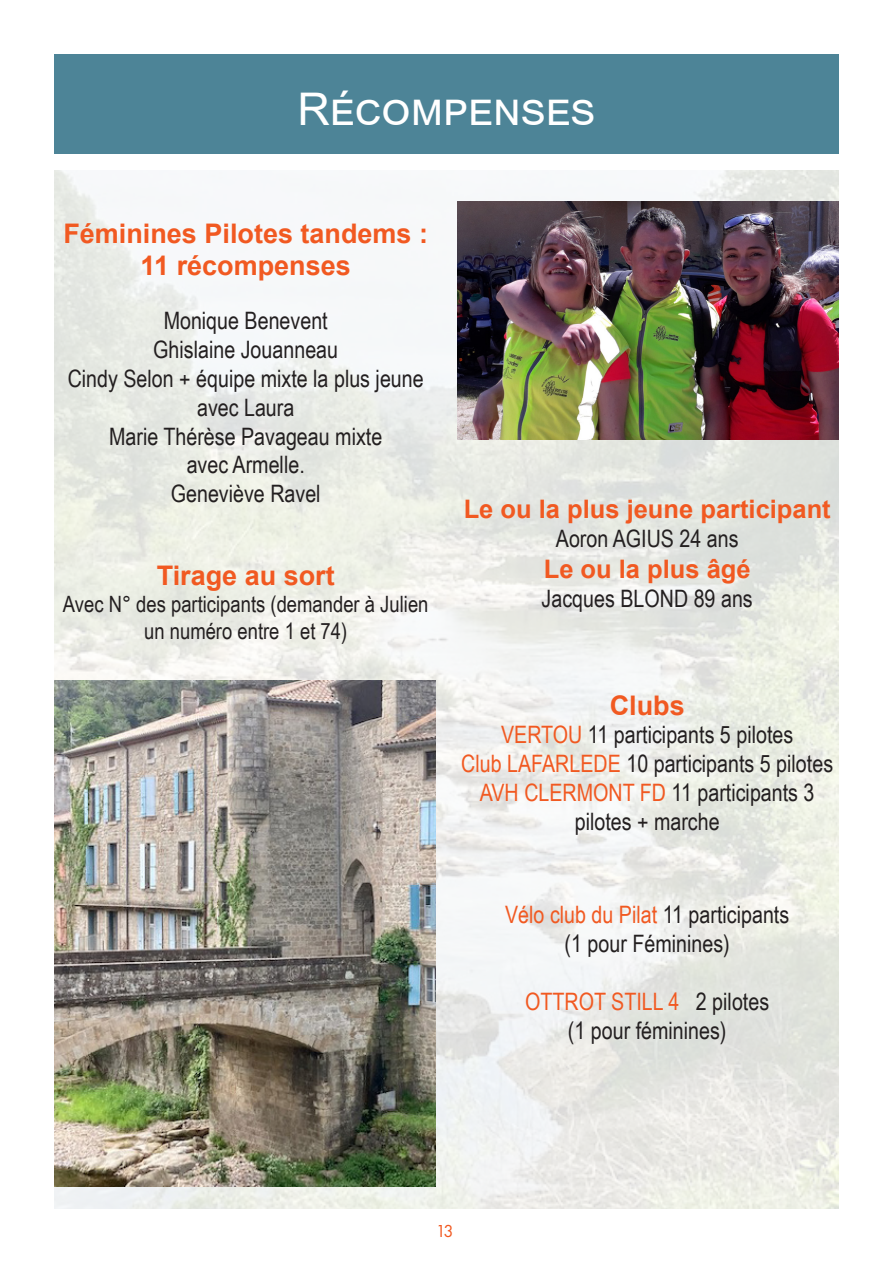
<style>
.page{position:relative;width:893px;height:1263px;background:#fff}
.page>*{position:absolute;margin:0;border:0;box-sizing:border-box;transform-origin:0 0}
.t1{font:45px "Arial";color:#fff}
.t2{font:700 27px/32.4px "Arial";color:#f15921;text-align:center}
.t3{font:700 25.5px "Arial";color:#f15921}
.t4{font:24px/28.8px "Arial Narrow";color:#231f20;text-align:center}
.t5{font:24px "Arial Narrow";color:#f15921}
.t6{font:22.5px/27px "Arial Narrow";color:#231f20;text-align:center}
.t7{font:18px "Futura PT";color:#f15921}
.s1{color:#f15921}
.s2{color:#231f20}
</style>
<div class="page">
<img style="left:54px;top:170px;width:785px;height:1039px">
<div style="left:54px;top:54px;width:785px;height:99px;background:#4d8497"></div>
<img style="left:458px;top:201px;width:381px;height:238px">
<img style="left:54px;top:680px;width:381px;height:506px">
<p class="t1" style="left:297px;top:79px;width:300px">Récompenses</p>
<p class="t2" style="left:63px;top:218px;width:366px">Féminines Pilotes tandems :<br>11 récompenses</p>
<p class="t4" style="left:164px;top:306px;width:166px">Monique Benevent</p>
<p class="t4" style="left:153px;top:334px;width:186px">Ghislaine Jouanneau</p>
<p class="t4" style="left:68px;top:363px;width:358px">Cindy Selon + équipe mixte la plus jeune avec Laura</p>
<p class="t4" style="left:109px;top:421px;width:275px">Marie Thérèse Pavageau mixte</p>
<p class="t4" style="left:187px;top:450px;width:120px">avec Armelle.</p>
<p class="t4" style="left:171px;top:478px;width:151px">Geneviève Ravel</p>
<p class="t2" style="left:157px;top:560px;width:180px">Tirage au sort</p>
<p class="t6" style="left:63px;top:590px;width:367px">Avec N° des participants (demander à Julien un numéro entre 1 et 74)</p>
<p class="t3" style="left:464px;top:491px;width:369px">Le ou la plus jeune participant</p>
<p class="t4" style="left:556px;top:523px;width:184px">Aoron AGIUS 24 ans</p>
<p class="t3" style="left:544px;top:551px;width:208px">Le ou la plus âgé</p>
<p class="t4" style="left:542px;top:583px;width:213px">Jacques BLOND 89 ans</p>
<p class="t2" style="left:610px;top:689px;width:77px">Clubs</p>
<p class="t4" style="left:501px;top:720px;width:294px"><span class="s1">VERTOU</span> 11 participants 5 pilotes</p>
<p class="t4" style="left:461px;top:748px;width:373px"><span class="s1">Club LAFARLEDE</span> 10 participants 5 pilotes</p>
<p class="t4" style="left:480px;top:777px;width:336px"><span class="s1">AVH CLERMONT FD</span> 11 participants 3 pilotes + marche</p>
<p class="t5" style="left:505px;top:897px;width:286px">Vélo club du Pilat <span class="s2">11 participants</span></p>
<p class="t4" style="left:565px;top:928px;width:167px">(1 pour Féminines)</p>
<p class="t5" style="left:525px;top:984px;width:245px">OTTROT STILL 4 <span class="s2">2 pilotes</span></p>
<p class="t4" style="left:568px;top:1015px;width:160px">(1 pour féminines)</p>
<p class="t7" style="left:436px;top:1220px;width:19px">13</p>
</div>
